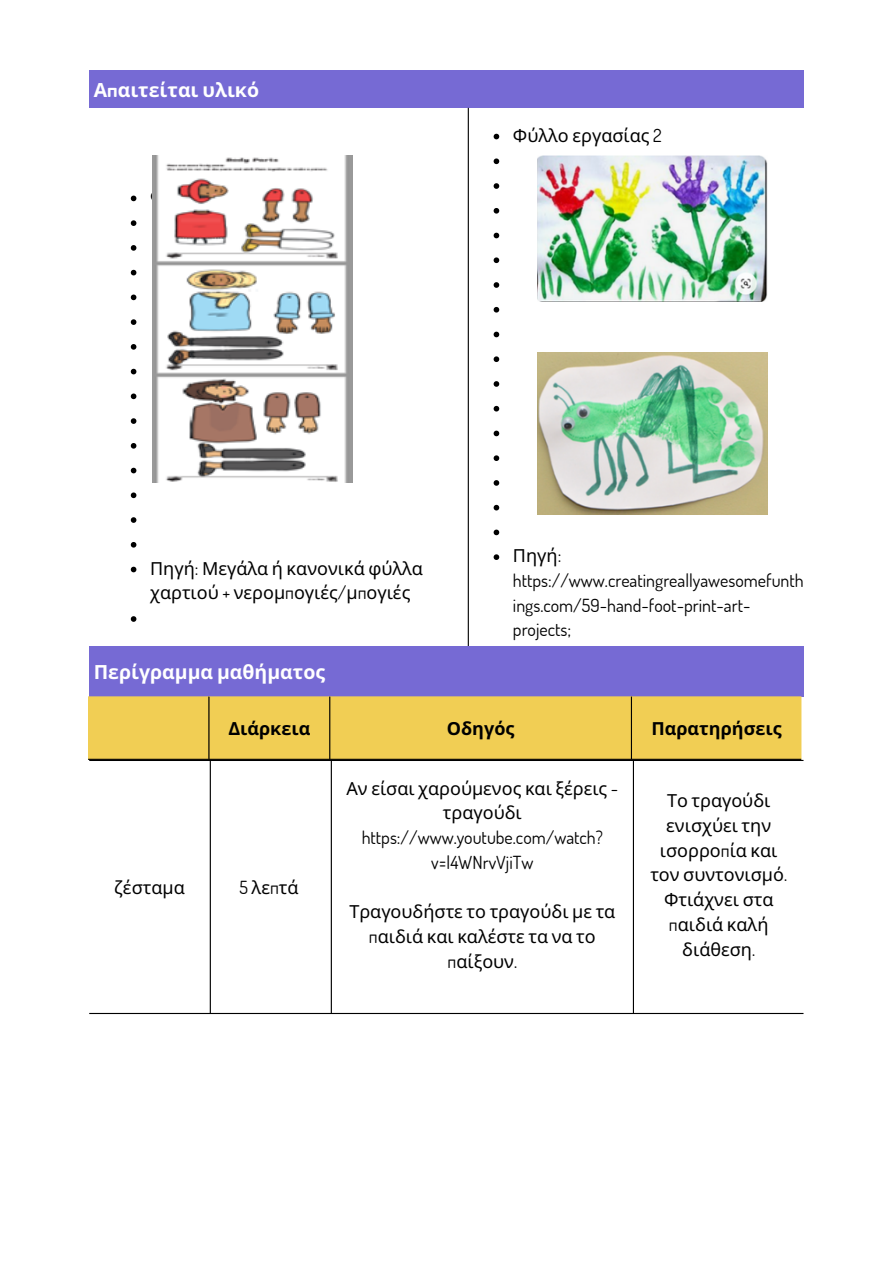
<style>
.page{position:relative;width:893px;height:1264px;background:#fff}
.page>*{position:absolute;margin:0;border:0;box-sizing:border-box;transform-origin:0 0}
.t1{font:700 19.5px "Noto Sans";color:#fff}
.t2{font:18px/24.8px "Noto Sans";color:#000;text-align:center}
.t3{font:18px/24.8px "Dosis";color:#000}
.t4{font:700 18px "Noto Sans";color:#000}
.s1{font-family:"Dosis"}
.s2{font-family:"Noto Sans"}
</style>
<div class="page">
<div style="left:89px;top:71px;width:714px;height:37px;background:#766ad4"></div>
<svg style="left:131px;top:196px;width:5px;height:5px"></svg>
<svg style="left:131px;top:220px;width:5px;height:6px"></svg>
<svg style="left:131px;top:245px;width:5px;height:6px"></svg>
<svg style="left:131px;top:270px;width:5px;height:5px"></svg>
<svg style="left:131px;top:294px;width:5px;height:6px"></svg>
<svg style="left:131px;top:319px;width:5px;height:6px"></svg>
<svg style="left:131px;top:344px;width:5px;height:5px"></svg>
<svg style="left:131px;top:369px;width:5px;height:5px"></svg>
<svg style="left:131px;top:393px;width:5px;height:6px"></svg>
<svg style="left:131px;top:418px;width:5px;height:6px"></svg>
<svg style="left:131px;top:443px;width:5px;height:5px"></svg>
<svg style="left:131px;top:468px;width:5px;height:5px"></svg>
<svg style="left:131px;top:492px;width:5px;height:6px"></svg>
<svg style="left:131px;top:517px;width:5px;height:6px"></svg>
<svg style="left:131px;top:542px;width:5px;height:5px"></svg>
<svg style="left:131px;top:566px;width:5px;height:6px"></svg>
<svg style="left:131px;top:616px;width:5px;height:6px"></svg>
<svg style="left:493px;top:134px;width:6px;height:5px"></svg>
<svg style="left:493px;top:158px;width:6px;height:6px"></svg>
<svg style="left:493px;top:183px;width:6px;height:6px"></svg>
<svg style="left:493px;top:208px;width:6px;height:5px"></svg>
<svg style="left:493px;top:233px;width:6px;height:5px"></svg>
<svg style="left:493px;top:257px;width:6px;height:6px"></svg>
<svg style="left:493px;top:282px;width:6px;height:6px"></svg>
<svg style="left:493px;top:307px;width:6px;height:5px"></svg>
<svg style="left:493px;top:332px;width:6px;height:5px"></svg>
<svg style="left:493px;top:356px;width:6px;height:6px"></svg>
<svg style="left:493px;top:381px;width:6px;height:6px"></svg>
<svg style="left:493px;top:406px;width:6px;height:5px"></svg>
<svg style="left:493px;top:430px;width:6px;height:6px"></svg>
<svg style="left:493px;top:455px;width:6px;height:6px"></svg>
<svg style="left:493px;top:480px;width:6px;height:6px"></svg>
<svg style="left:493px;top:505px;width:6px;height:5px"></svg>
<svg style="left:493px;top:529px;width:6px;height:6px"></svg>
<svg style="left:493px;top:554px;width:6px;height:6px"></svg>
<hr style="left:467px;top:108px;width:2px;height:598px;background:#000">
<img style="left:152px;top:156px;width:200px;height:326px">
<img style="left:537px;top:156px;width:230px;height:145px">
<img style="left:537px;top:353px;width:230px;height:162px">
<div style="left:89px;top:646px;width:714px;height:50px;background:#766ad4"></div>
<div style="left:88px;top:696px;width:713px;height:62px;background:#f1ce54"></div>
<hr style="left:208px;top:696px;width:1px;height:62px;background:#000">
<hr style="left:329px;top:696px;width:1px;height:62px;background:#000">
<hr style="left:630px;top:696px;width:2px;height:62px;background:#000">
<hr style="left:88px;top:758px;width:713px;height:2px;background:#000">
<hr style="left:210px;top:761px;width:1px;height:251px;background:#000">
<hr style="left:331px;top:761px;width:1px;height:251px;background:#000">
<hr style="left:632px;top:761px;width:2px;height:251px;background:#000">
<hr style="left:89px;top:760px;width:714px;height:1px;background:#000">
<hr style="left:89px;top:1012px;width:714px;height:2px;background:#000">
<p class="t1" style="left:94px;top:76px;width:167px">Α<span class="s1">π</span>αιτείται υλικό</p>
<p class="t2" style="left:513px;top:122px;width:150px">Φύλλο εργασίας <span class="s1">2</span></p>
<p class="t2" style="left:150px;top:555px;width:274px;text-align:left">Πηγή<span class="s1">:</span> Μεγάλα ή κανονικά φύλλα χαρτιού <span class="s1">+</span> νερομ<span class="s1">π</span>ογιές<span class="s1">/</span>μ<span class="s1">π</span>ογιές</p>
<p class="t3" style="left:513px;top:542px;width:292px"><span class="s2">Πηγή</span>: https://www.creatingreallyawesomefunth ings.com/59-hand-foot-print-art&shy;projects;</p>
<p class="t1" style="left:94px;top:657px;width:233px">Περίγραμμα μαθήματος</p>
<p class="t4" style="left:228px;top:715px;width:83px">Διάρκεια</p>
<p class="t4" style="left:447px;top:715px;width:69px">Οδηγός</p>
<p class="t4" style="left:651px;top:715px;width:132px">Παρατηρήσεις</p>
<p class="t2" style="left:114px;top:874px;width:72px">ζέσταμα</p>
<p class="t2" style="left:239px;top:874px;width:61px"><span class="s1">5</span> λε<span class="s1">π</span>τά</p>
<p class="t2" style="left:346px;top:775px;width:273px">Αν είσαι χαρούμενος και ξέρεις <span class="s1">- </span>τραγούδι</p>
<p class="t3" style="left:361px;top:824px;width:243px;text-align:center">https://www.youtube.com/watch? v=l4WNrvVjiTw</p>
<p class="t2" style="left:349px;top:899px;width:267px">Τραγουδήστε το τραγούδι με τα <span class="s1">π</span>αιδιά και καλέστε τα να το <span class="s1">π</span>αίξουν<span class="s1">.</span></p>
<p class="t2" style="left:650px;top:787px;width:138px">Το τραγούδι ενισχύει την ισορρο<span class="s1">π</span>ία και τον συντονισμό<span class="s1">.</span></p>
<p class="t2" style="left:664px;top:886px;width:111px">Φτιάχνει στα <span class="s1">π</span>αιδιά καλή διάθεση<span class="s1">.</span></p>
</div>
